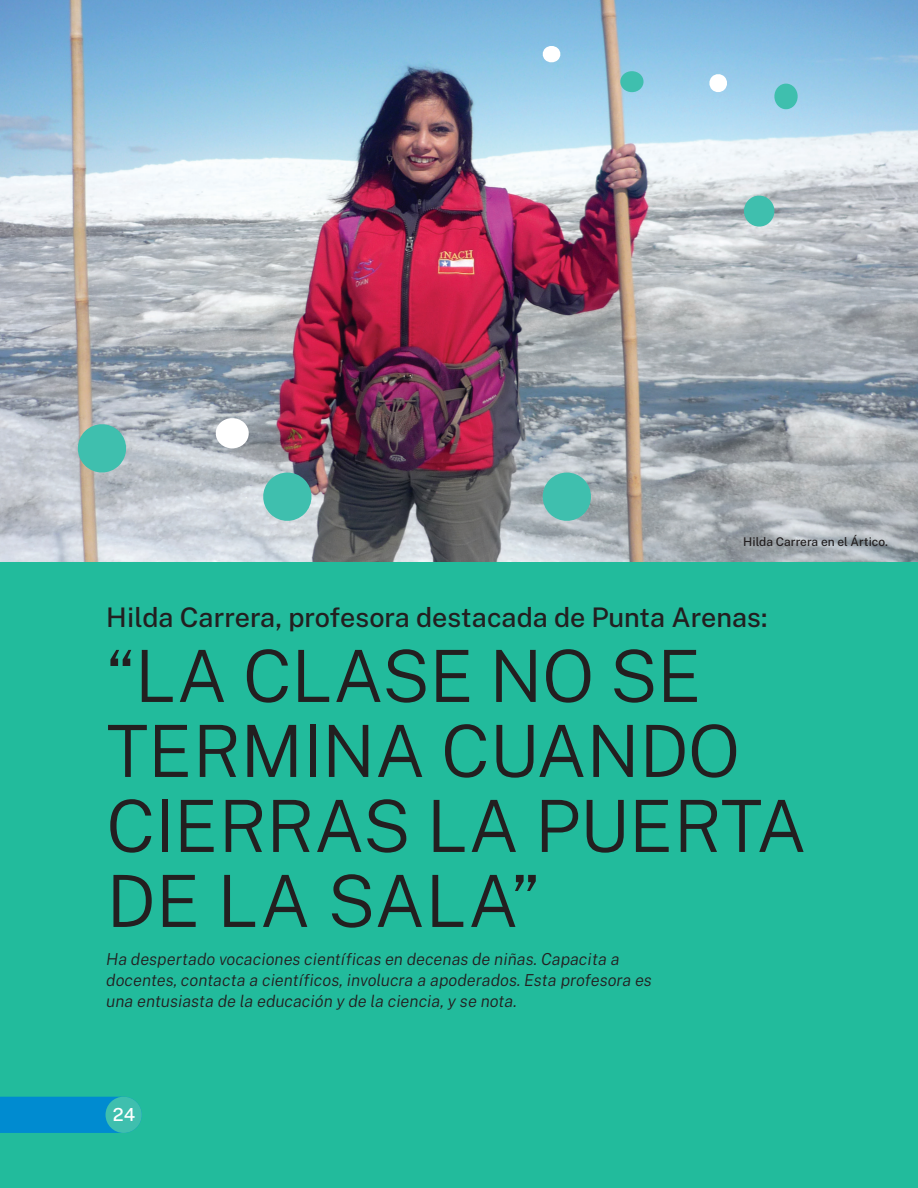
<style>
.page{position:relative;width:918px;height:1188px;background:#fff}
.page>*{position:absolute;margin:0;border:0;box-sizing:border-box;transform-origin:0 0}
.T1{font:300 72px/75px "Public Sans";letter-spacing:-.01em;color:#231f20}
.Epigrafe{font:500 27px "Public Sans";color:#231f20}
.t1{font:500 18px "Public Sans";color:#fff}
.Bajada{font:italic 300 16.5px/21px "Public Sans";color:#231f20}
.creditos{font:500 12px "Public Sans";color:#231f20}
</style>
<div class="page">
<div style="left:0;top:349px;width:918px;height:839px;background:#22bb9c"></div>
<img style="left:0;top:0;width:918px;height:561px">
<div style="left:0;top:1097px;width:134px;height:36px;background:#008bd0"></div>
<div style="left:106px;top:1097px;width:36px;height:36px;background:#3fbfae;border-radius:50%"></div>
<svg style="left:540px;top:470px;width:53px;height:53px;background:#67bdb4"></svg>
<svg style="left:261px;top:470px;width:53px;height:53px;background:#66bab2"></svg>
<svg style="left:214px;top:417px;width:36px;height:33px"></svg>
<svg style="left:75px;top:422px;width:53px;height:53px;background:#6abdb2"></svg>
<svg style="left:742px;top:194px;width:34px;height:34px"></svg>
<svg style="left:619px;top:70px;width:26px;height:23px"></svg>
<svg style="left:773px;top:82px;width:26px;height:29px"></svg>
<svg style="left:709px;top:73px;width:19px;height:20px"></svg>
<svg style="left:542px;top:45px;width:19px;height:18px"></svg>
<p class="creditos" style="left:743px;top:533px;width:146px">Hilda Carrera en el Ártico.</p>
<p class="Epigrafe" style="left:106px;top:598px;width:663px">Hilda Carrera, profesora destacada de Punta Arenas:</p>
<p class="T1" style="left:106px;top:634px;width:702px">“LA CLASE NO SE<br>TERMINA CUANDO<br>CIERRAS LA PUERTA<br>DE LA SALA”</p>
<p class="Bajada" style="left:106px;top:948px;width:547px">Ha despertado vocaciones científicas en decenas de niñas. Capacita a docentes, contacta a científicos, involucra a apoderados. Esta profesora es una entusiasta de la educación y de la ciencia, y se nota.</p>
<p class="t1" style="left:113px;top:1101px;width:24px">24</p>
</div>
